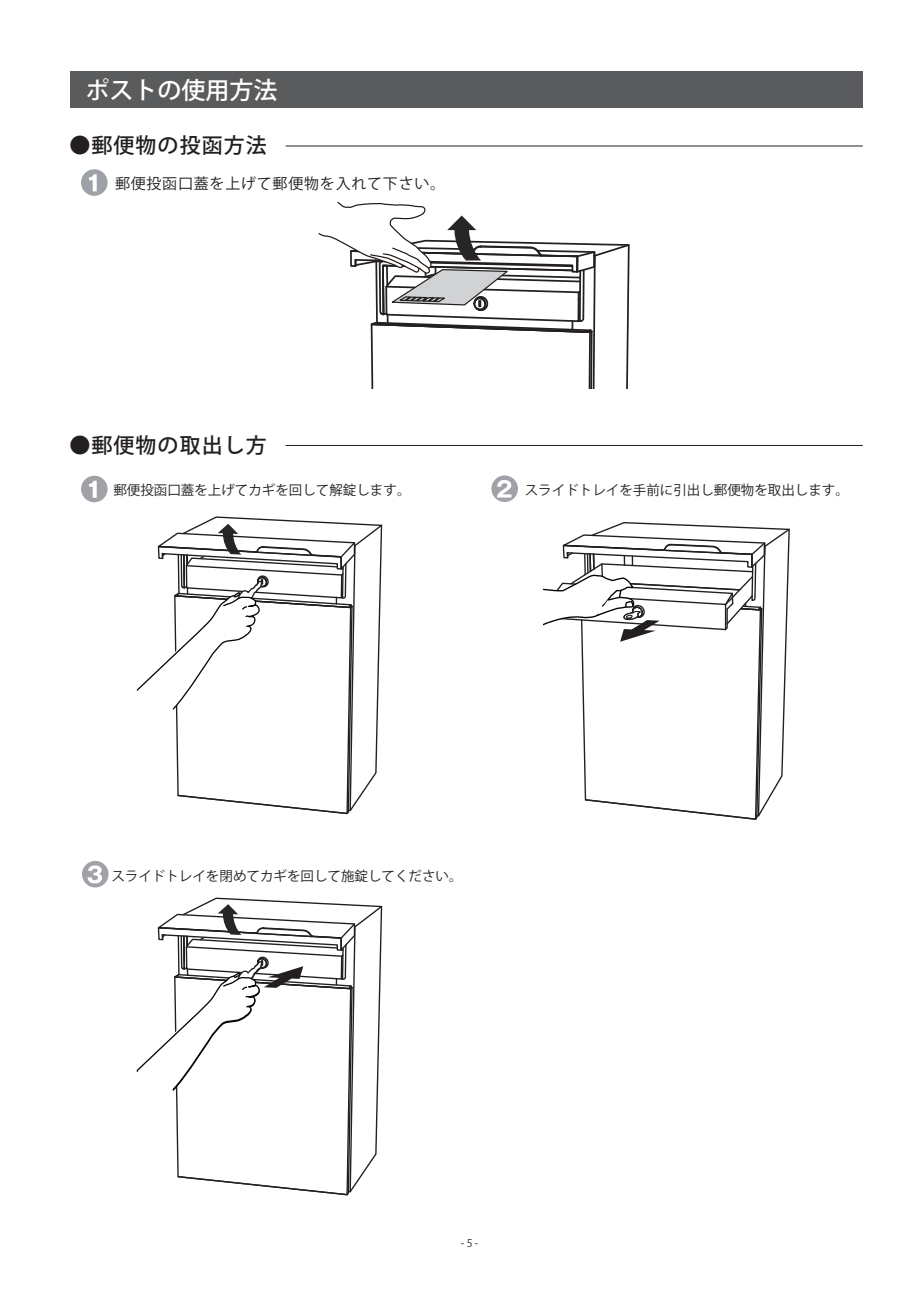
<style>
.page{position:relative;width:919px;height:1289px;background:#fff}
.page>*{position:absolute;margin:0;border:0;box-sizing:border-box;transform-origin:0 0}
.t1{font:500 24px "Koz Go Pr 6 N";color:#fff}
.t2{font:500 21px "Koz Go Pr 6 N";letter-spacing:.05em;color:#231f20}
.t3{font:15px "Koz Go Pr 6 N";letter-spacing:.05em;color:#231f20}
.t4{font:13.5px "Koz Go Pr 6 N";color:#231f20}
.t5{font:10.5px "Koz Go Pr 6 N";color:#231f20}
</style>
<div class="page">
<svg style="left:318px;top:202px;width:312px;height:187px"></svg>
<div style="left:70px;top:72px;width:792px;height:36px;background:#5a5b5c"></div>
<div style="left:81px;top:475px;width:27px;height:27px;background:#a0a2a8;border-radius:50%"></div>
<svg style="left:89px;top:480px;width:8px;height:18px"></svg>
<hr style="left:285px;top:445px;width:577px;height:1px;background:#231f20">
<hr style="left:285px;top:146px;width:577px;height:1px;background:#231f20">
<svg style="left:203px;top:516px;width:144px;height:7px"></svg>
<svg style="left:611px;top:522px;width:135px;height:5px"></svg>
<svg style="left:543px;top:527px;width:247px;height:293px"></svg>
<div style="left:82px;top:860px;width:27px;height:27px;background:#a0a2a8;border-radius:50%"></div>
<svg style="left:87px;top:865px;width:15px;height:18px"></svg>
<svg style="left:491px;top:475px;width:27px;height:27px"></svg>
<svg style="left:497px;top:480px;width:14px;height:17px"></svg>
<div style="left:81px;top:169px;width:27px;height:27px;background:#9ea2a8;border-radius:50%"></div>
<svg style="left:89px;top:174px;width:8px;height:17px"></svg>
<svg style="left:136px;top:523px;width:247px;height:292px"></svg>
<svg style="left:203px;top:897px;width:140px;height:7px"></svg>
<svg style="left:136px;top:904px;width:247px;height:292px"></svg>
<h1 class="t1" style="left:85px;top:77px;width:193px">ポストの使用方法</h1>
<h2 class="t2" style="left:69px;top:134px;width:199px">●郵便物の投函方法</h2>
<p class="t3" style="left:115px;top:175px;width:331px">郵便投函口蓋を上げて郵便物を入れて下さい。</p>
<h2 class="t2" style="left:69px;top:433px;width:199px">●郵便物の取出し方</h2>
<p class="t4" style="left:113px;top:482px;width:298px">郵便投函口蓋を上げてカギを回して解錠します。</p>
<p class="t4" style="left:524px;top:482px;width:326px">スライドトレイを手前に引出し郵便物を取出します。</p>
<p class="t4" style="left:111px;top:868px;width:353px">スライドトレイを閉めてカギを回して施錠してください。</p>
<p class="t5" style="left:460px;top:1237px;width:19px">- 5 -</p>
</div>
